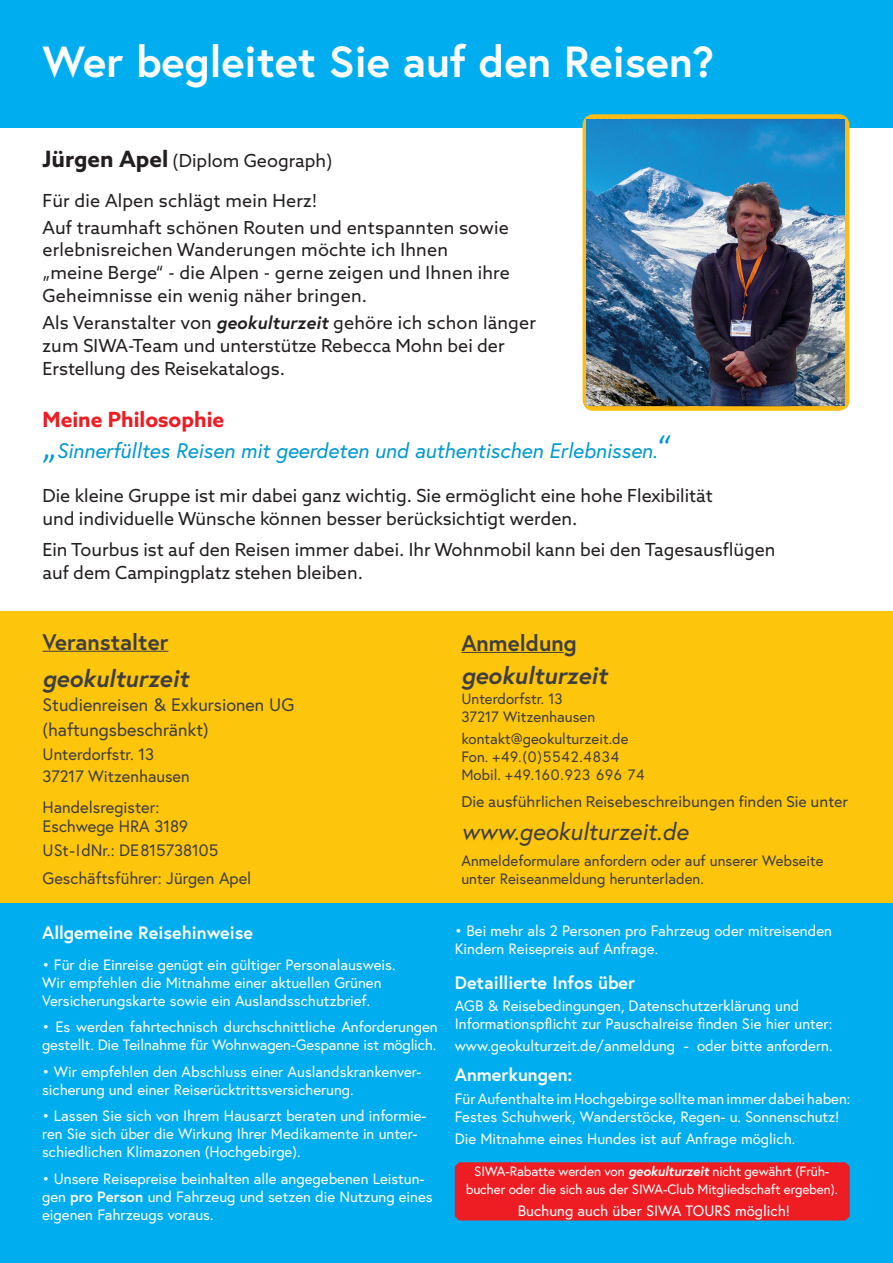
<style>
.page{position:relative;width:893px;height:1263px;background:#fff}
.page>*{position:absolute;margin:0;border:0;box-sizing:border-box;transform-origin:0 0}
.GKZ-Absatzformat_1{font:700 43.5px "Europa";color:#fff}
.t1{font:italic 700 24px "Europa";color:#3e3e3f}
.GKZ-Text_unten{font:italic 24px "Europa";color:#3e3e3f}
.t2{font:700 22.5px "Europa";color:#3e3e3f}
.GKZ_Info{font:italic 21px "Europa";color:#0099d1}
.t3{font:700 21px "Azo Sans";color:#ee1d23}
._04_Reiseleiter_Seit{font:18px/22.8px "Azo Sans";letter-spacing:.01em;color:#231f20}
.GKZ_Info-2{font:18px/22.6px "Azo Sans";color:#231f20}
.O2_SIWA_Leistungen_T{font:700 18px "Europa";color:#fff}
.t4{font:18px "Europa";color:#3e3e3f}
._04_Reiseleiter_Head{font:18px "Azo Sans";color:#231f20}
.t5{font:16.5px/21.6px "Europa";color:#3e3e3f}
.GKZ_Allg{font:15px/18px "Europa";color:#fff}
.t6{font:15px/18px "Europa";color:#3e3e3f}
.O2_SIWA_Leistungen_T-2{font:15px "Azo Sans";color:#3e3e3f}
.t7{font:15px "Europa";letter-spacing:.05em;color:#3e3e3f}
.t8{font:13.5px/18px "Europa";letter-spacing:-.01em;color:#fff;text-align:center}
.s1{font-weight:700;font-size:22.5px}
.s2{font-family:"Europa";font-weight:700;font-style:italic}
.s3{font-family:"Calibri";font-style:normal;font-size:33px}
.s4{font-weight:700}
.s5{font-weight:700;font-style:italic}
</style>
<div class="page">
<div style="left:0;top:0;width:893px;height:128px;background:#00aeef"></div>
<div style="left:0;top:611px;width:893px;height:316px;background:#fec50d"></div>
<hr style="left:43px;top:651px;width:125px;height:1px;background:#3e3e3f">
<hr style="left:461px;top:652px;width:103px;height:1px;background:#3e3e3f">
<div style="left:583px;top:114px;width:266px;height:297px;border:5px solid #fdbc12;border-radius:9px"></div>
<div style="left:0;top:903px;width:893px;height:360px;background:#00aeef"></div>
<div style="left:455px;top:1162px;width:395px;height:58px;background:#ee1d23"></div>
<img style="left:587px;top:119px;width:258px;height:287px">
<p class="GKZ-Absatzformat_1" style="left:43px;top:32px;width:673px">Wer begleitet Sie auf den Reisen?</p>
<p class="_04_Reiseleiter_Head" style="left:43px;top:149px;width:291px"><span class="s1">Jürgen Apel</span> (Diplom Geograph)</p>
<p class="_04_Reiseleiter_Seit" style="left:43px;top:188px;width:276px">Für die Alpen schlägt mein Herz!</p>
<p class="_04_Reiseleiter_Seit" style="left:43px;top:215px;width:469px">Auf traumhaft schönen Routen und entspannten sowie erlebnisreichen Wanderungen möchte ich Ihnen „meine Berge“ - die Alpen - gerne zeigen und Ihnen ihre Geheimnisse ein wenig näher bringen.</p>
<p class="_04_Reiseleiter_Seit" style="left:43px;top:311px;width:495px">Als Veranstalter von <span class="s2">geokulturzeit</span> gehöre ich schon länger zum SIWA-Team und unterstütze Rebecca Mohn bei der<br>Erstellung des Reisekatalogs.</p>
<p class="t3" style="left:43px;top:406px;width:183px">Meine Philosophie</p>
<p class="GKZ_Info" style="left:43px;top:437px;width:630px"><span class="s3">„</span>Sinnerfülltes Reisen mit geerdeten und authentischen Erlebnissen.<span class="s3">“</span></p>
<p class="GKZ_Info-2" style="left:43px;top:484px;width:672px">Die kleine Gruppe ist mir dabei ganz wichtig. Sie ermöglicht eine hohe Flexibilität und individuelle Wünsche können besser berücksichtigt werden.</p>
<p class="GKZ_Info-2" style="left:43px;top:538px;width:735px;line-height:23.4px">Ein Tourbus ist auf den Reisen immer dabei. Ihr Wohnmobil kann bei den Tagesausflügen auf dem Campingplatz stehen bleiben.</p>
<p class="t2" style="left:43px;top:626px;width:127px">Veranstalter</p>
<p class="t1" style="left:43px;top:662px;width:148px">geokulturzeit</p>
<p class="t4" style="left:43px;top:693px;width:253px">Studienreisen &amp; Exkursionen UG</p>
<p class="t4" style="left:43px;top:718px;width:168px">(haftungsbeschränkt)</p>
<p class="t5" style="left:43px;top:743px;width:149px">Unterdorfstr. 13<br>37217 Witzenhausen</p>
<p class="t5" style="left:43px;top:796px;width:147px;line-height:19.8px">Handelsregister:<br>Eschwege HRA 3189</p>
<p class="t5" style="left:43px;top:839px;width:177px">USt-IdNr.: DE815738105</p>
<p class="t5" style="left:43px;top:867px;width:210px">Geschäftsführer: Jürgen Apel</p>
<p class="O2_SIWA_Leistungen_T" style="left:42px;top:920px;width:212px">Allgemeine Reisehinweise</p>
<p class="GKZ_Allg" style="left:42px;top:955px;width:355px">• Für die Einreise genügt ein gültiger Personalausweis.<br>Wir empfehlen die Mitnahme einer aktuellen Grünen<br>Versicherungskarte sowie ein Auslandsschutzbrief.</p>
<p class="GKZ_Allg" style="left:42px;top:1017px;width:397px">• Es werden fahrtechnisch durchschnittliche Anforderungen gestellt. Die Teilnahme für Wohnwagen-Gespanne ist möglich.</p>
<p class="GKZ_Allg" style="left:42px;top:1062px;width:381px">• Wir empfehlen den Abschluss einer Auslandskrankenver&shy;sicherung und einer Reiserücktrittsversicherung.</p>
<p class="GKZ_Allg" style="left:42px;top:1106px;width:386px">• Lassen Sie sich von Ihrem Hausarzt beraten und informie&shy;ren Sie sich über die Wirkung Ihrer Medikamente in unter&shy;schiedlichen Klimazonen (Hochgebirge).</p>
<p class="GKZ_Allg" style="left:42px;top:1169px;width:392px">• Unsere Reisepreise beinhalten alle angegebenen Leistun&shy;gen <span class="s4">pro Person</span> und Fahrzeug und setzen die Nutzung eines eigenen Fahrzeugs voraus.</p>
<p class="t2" style="left:461px;top:627px;width:117px">Anmeldung</p>
<p class="t1" style="left:461px;top:659px;width:148px">geokulturzeit</p>
<p class="t6" style="left:461px;top:689px;width:103px">Unterdorfstr. 13</p>
<p class="t6" style="left:461px;top:707px;width:135px">37217 Witzenhausen</p>
<p class="t6" style="left:461px;top:730px;width:169px">kontakt@geokulturzeit.de</p>
<p class="t7" style="left:461px;top:747px;width:159px">Fon. +49.(0)5542.4834</p>
<p class="t7" style="left:461px;top:765px;width:185px">Mobil. +49.160.923 696 74</p>
<p class="O2_SIWA_Leistungen_T-2" style="left:461px;top:791px;width:388px">Die ausführlichen Reisebeschreibungen finden Sie unter</p>
<p class="GKZ-Text_unten" style="left:461px;top:816px;width:228px">www.geokulturzeit.de</p>
<p class="t6" style="left:461px;top:852px;width:364px">Anmeldeformulare anfordern oder auf unserer Webseite unter Reiseanmeldung herunterladen.</p>
<p class="GKZ_Allg" style="left:455px;top:922px;width:379px">• Bei mehr als 2 Personen pro Fahrzeug oder mitreisenden<br>Kindern Reisepreis auf Anfrage.</p>
<p class="O2_SIWA_Leistungen_T" style="left:455px;top:970px;width:182px">Detaillierte Infos über</p>
<p class="GKZ_Allg" style="left:455px;top:996px;width:379px">AGB &amp; Reisebedingungen, Datenschutzerklärung und<br>Informationspflicht zur Pauschalreise finden Sie hier unter:</p>
<p class="GKZ_Allg" style="left:455px;top:1037px;width:379px">www.geokulturzeit.de/anmeldung - oder bitte anfordern.</p>
<p class="O2_SIWA_Leistungen_T" style="left:455px;top:1063px;width:119px">Anmerkungen:</p>
<p class="GKZ_Allg" style="left:455px;top:1089px;width:397px">Für Aufenthalte im Hochgebirge sollte man immer dabei haben:<br>Festes Schuhwerk, Wanderstöcke, Regen- u. Sonnenschutz!</p>
<p class="GKZ_Allg" style="left:455px;top:1129px;width:342px">Die Mitnahme eines Hundes ist auf Anfrage möglich.</p>
<p class="t8" style="left:466px;top:1162px;width:373px">SIWA-Rabatte werden von <span class="s5">geokulturzeit</span> nicht gewährt (Früh&shy;bucher oder die sich aus der SIWA-Club Mitgliedschaft ergeben).</p>
<p class="GKZ_Allg" style="left:518px;top:1202px;width:274px">Buchung auch über SIWA TOURS möglich!</p>
</div>
